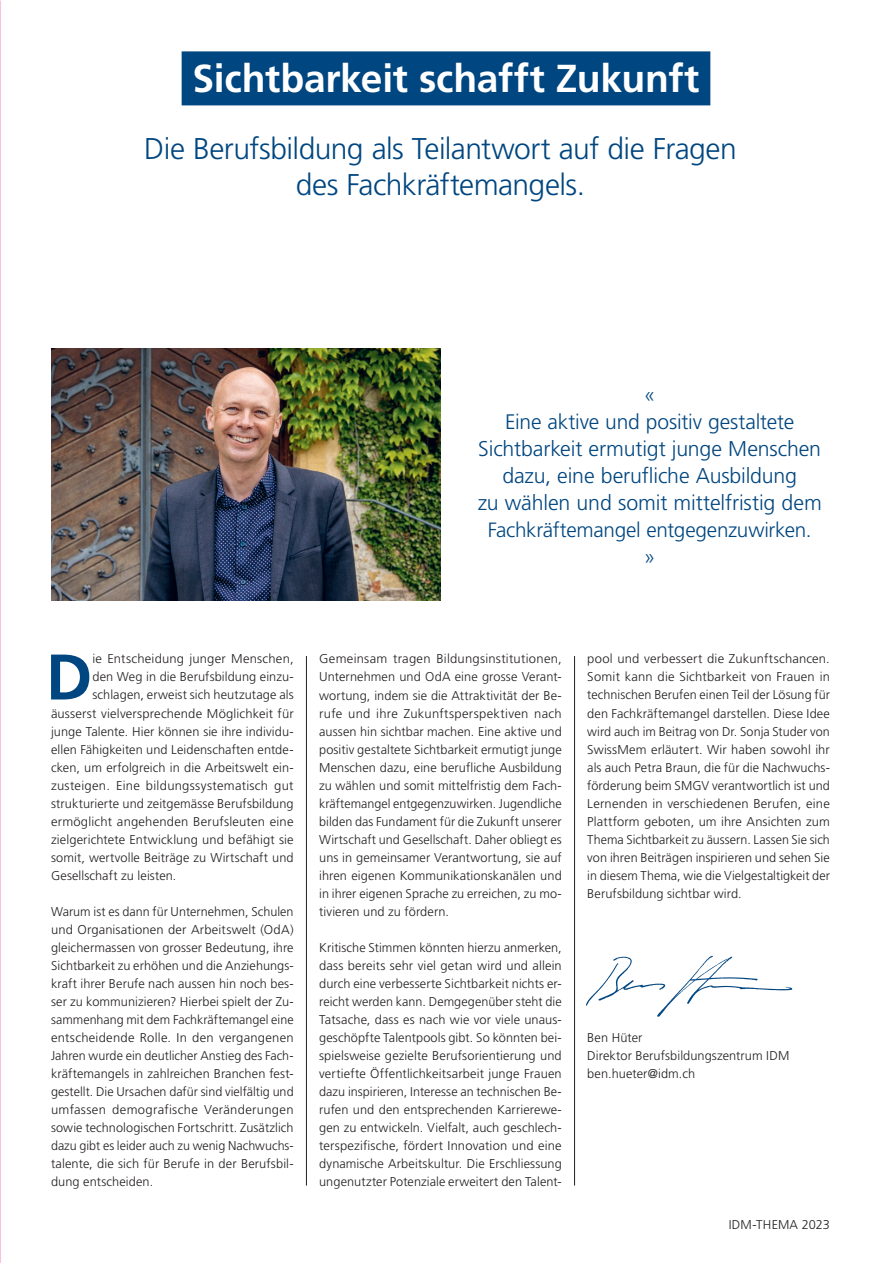
<style>
.page{position:relative;width:881px;height:1263px;background:#fff}
.page>*{position:absolute;margin:0;border:0;box-sizing:border-box;transform-origin:0 0}
.t1{font:700 64.35px "Frutiger LT Std";color:#004680}
.t2{font:700 39px "Frutiger LT Std";letter-spacing:-.005em;color:#fff}
.t3{font:300 30px/36px "Frutiger LT Std";letter-spacing:-.02em;color:#004680;text-align:center}
.t4{font:300 21.3px/27px "Frutiger LT Std";letter-spacing:-.005em;color:#004680;text-align:center}
.t5{font:300 21px/27px "Frutiger LT Std";letter-spacing:-.01em;color:#004680;text-align:center}
.t6{font:300 20.7px "Frutiger LT Std";letter-spacing:-.015em;color:#004680}
.t7{font:300 12.75px/18px "Frutiger LT Std";letter-spacing:.01em;color:#231f20;text-align:justify}
</style>
<div class="page">
<hr style="left:0;top:105px;width:1px;height:1158px;background:#3e6d8b">
<img style="left:51px;top:349px;width:389px;height:251px">
<div style="left:181px;top:51px;width:529px;height:54px;background:#004680"></div>
<hr style="left:306px;top:656px;width:1px;height:529px;background:#231f20">
<hr style="left:574px;top:656px;width:1px;height:529px;background:#231f20">
<img style="left:586px;top:955px;width:207px;height:62px">
<h2 class="t2" style="left:192px;top:55px;width:508px">Sichtbarkeit schafft Zukunft</h2>
<h3 class="t3" style="left:144px;top:131px;width:594px">Die Berufsbildung als Teilantwort auf die Fragen des Fachkräftemangels.</h3>
<h3 class="t5" style="left:505px;top:382px;width:290px">«<br>Eine aktive und positiv gestaltete</h3>
<h3 class="t4" style="left:477px;top:436px;width:345px">Sichtbarkeit ermutigt junge Menschen dazu, eine berufliche Ausbildung<br>zu wählen und somit mittelfristig dem</h3>
<h3 class="t6" style="left:487px;top:519px;width:325px">Fachkräftemangel entgegenzuwirken.</h3>
<h3 class="t5" style="left:643px;top:544px;width:13px">»</h3>
<h1 class="t1" style="left:46px;top:639px;width:48px">D</h1>
<p class="t7" style="left:92px;top:650px;width:202px">ie Entscheidung junger Menschen,</p>
<p class="t7" style="left:92px;top:668px;width:203px">den Weg in die Berufsbildung einzu-</p>
<p class="t7" style="left:92px;top:686px;width:202px">schlagen, erweist sich heutzutage als</p>
<p class="t7" style="left:51px;top:704px;width:244px">äusserst vielversprechende Möglichkeit für</p>
<p class="t7" style="left:51px;top:722px;width:244px">junge Talente. Hier können sie ihre individu-</p>
<p class="t7" style="left:51px;top:740px;width:244px">ellen Fähigkeiten und Leidenschaften entde-</p>
<p class="t7" style="left:51px;top:758px;width:244px">cken, um erfolgreich in die Arbeitswelt ein-</p>
<p class="t7" style="left:51px;top:776px;width:244px">zusteigen. Eine bildungssystematisch gut</p>
<p class="t7" style="left:51px;top:794px;width:244px">strukturierte und zeitgemässe Berufsbildung</p>
<p class="t7" style="left:51px;top:812px;width:244px">ermöglicht angehenden Berufsleuten eine</p>
<p class="t7" style="left:51px;top:830px;width:244px">zielgerichtete Entwicklung und befähigt sie</p>
<p class="t7" style="left:51px;top:848px;width:244px">somit, wertvolle Beiträge zu Wirtschaft und</p>
<p class="t7" style="left:51px;top:866px;width:127px">Gesellschaft zu leisten.</p>
<p class="t7" style="left:51px;top:902px;width:244px">Warum ist es dann für Unternehmen, Schulen und Organisationen der Arbeitswelt (OdA) gleichermassen von grosser Bedeutung, ihre Sichtbarkeit zu erhöhen und die Anziehungs&shy;kraft ihrer Berufe nach aussen hin noch bes&shy;ser zu kommunizieren? Hierbei spielt der Zu&shy;sammenhang mit dem Fachkräftemangel eine entscheidende Rolle. In den vergangenen Jahren wurde ein deutlicher Anstieg des Fach&shy;kräftemangels in zahlreichen Branchen fest&shy;gestellt. Die Ursachen dafür sind vielfältig und umfassen demografische Veränderungen sowie technologischen Fortschritt. Zusätzlich dazu gibt es leider auch zu wenig Nachwuchs&shy;talente, die sich für Berufe in der Berufsbil&shy;dung entscheiden.</p>
<p class="t7" style="left:319px;top:650px;width:244px">Gemeinsam tragen Bildungsinstitutionen, Unternehmen und OdA eine grosse Verant&shy;wortung, indem sie die Attraktivität der Be&shy;rufe und ihre Zukunftsperspektiven nach aussen hin sichtbar machen. Eine aktive und positiv gestaltete Sichtbarkeit ermutigt junge Menschen dazu, eine berufliche Ausbildung zu wählen und somit mittelfristig dem Fach&shy;kräftemangel entgegenzuwirken. Jugendliche bilden das Fundament für die Zukunft unserer Wirtschaft und Gesellschaft. Daher obliegt es uns in gemeinsamer Verantwortung, sie auf ihren eigenen Kommunikationskanälen und in ihrer eigenen Sprache zu erreichen, zu mo&shy;tivieren und zu fördern.</p>
<p class="t7" style="left:319px;top:938px;width:244px">Kritische Stimmen könnten hierzu anmerken, dass bereits sehr viel getan wird und allein durch eine verbesserte Sichtbarkeit nichts er&shy;reicht werden kann. Demgegenüber steht die Tatsache, dass es nach wie vor viele unaus&shy;geschöpfte Talentpools gibt. So könnten bei&shy;spielsweise gezielte Berufsorientierung und vertiefte Öffentlichkeitsarbeit junge Frauen dazu inspirieren, Interesse an technischen Be&shy;rufen und den entsprechenden Karrierewe&shy;gen zu entwickeln. Vielfalt, auch geschlech&shy;terspezifische, fördert Innovation und eine dynamische Arbeitskultur. Die Erschliessung ungenutzter Potenziale erweitert den Talent-</p>
<p class="t7" style="left:587px;top:650px;width:244px">pool und verbessert die Zukunftschancen.<br>Somit kann die Sichtbarkeit von Frauen in technischen Berufen einen Teil der Lösung für den Fachkräftemangel darstellen. Diese Idee wird auch im Beitrag von Dr. Sonja Studer von SwissMem erläutert. Wir haben sowohl ihr als auch Petra Braun, die für die Nachwuchs&shy;förderung beim SMGV verantwortlich ist und Lernenden in verschiedenen Berufen, eine Plattform geboten, um ihre Ansichten zum Thema Sichtbarkeit zu äussern. Lassen Sie sich von ihren Beiträgen inspirieren und sehen Sie in diesem Thema, wie die Vielgestaltigkeit der Berufsbildung sichtbar wird.</p>
<p class="t7" style="left:587px;top:1028px;width:203px;text-align:left">Ben Hüter<br>Direktor Berufsbildungszentrum IDM ben.hueter@idm.ch</p>
<p class="t7" style="left:728px;top:1216px;width:103px">IDM-THEMA 2023</p>
</div>
